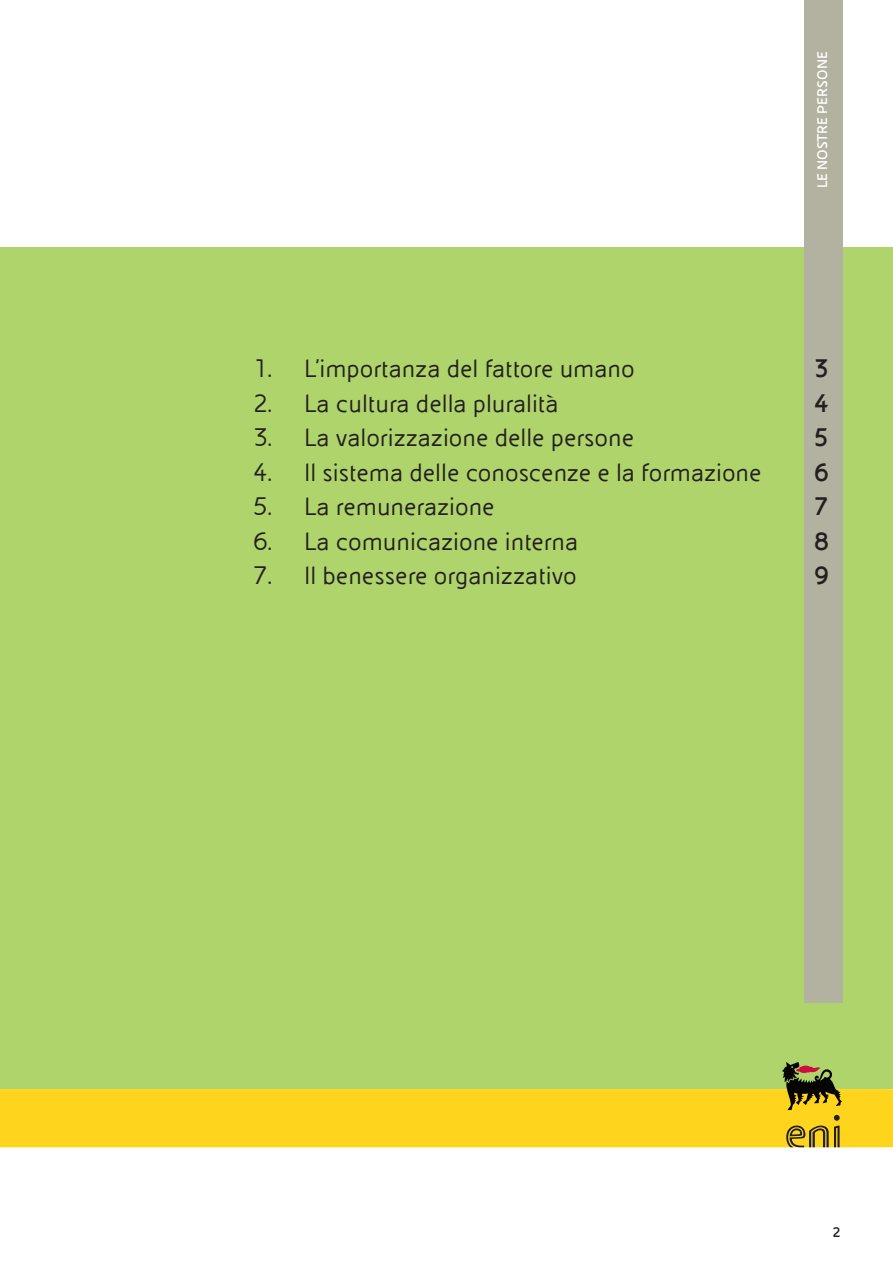
<style>
.page{position:relative;width:893px;height:1263px;background:#fff}
.page>*{position:absolute;margin:0;border:0;box-sizing:border-box;transform-origin:0 0}
.intro{font:27px "Eni Tab Reg";color:#231f20}
.intro-2{font:700 27px "Eni Tab";color:#231f20}
.t1{font:700 15px "Eni Tab";color:#fff}
.t2{font:700 15px "Eni Tab";color:#231f20}
</style>
<div class="page">
<div style="left:0;top:247px;width:893px;height:842px;background:#afd46b"></div>
<div style="left:804px;top:0;width:38px;height:1002px;background:#b3b2a0"></div>
<div style="left:0;top:1089px;width:893px;height:58px;background:#fed41d"></div>
<svg style="left:782px;top:1062px;width:60px;height:85px;background:#a18d24"></svg>
<p class="t1" style="left:815px;top:188px;width:139px;rotate:-90deg">LE NOSTRE PERSONE</p>
<p class="intro" style="left:253px;top:355px;width:383px">1. L’importanza del fattore umano</p>
<p class="intro-2" style="left:814px;top:355px;width:16px">3</p>
<p class="intro" style="left:253px;top:390px;width:307px">2. La cultura della pluralità</p>
<p class="intro-2" style="left:814px;top:389px;width:16px">4</p>
<p class="intro" style="left:253px;top:424px;width:383px">3. La valorizzazione delle persone</p>
<p class="intro-2" style="left:814px;top:424px;width:16px">5</p>
<p class="intro" style="left:253px;top:459px;width:510px">4. Il sistema delle conoscenze e la formazione</p>
<p class="intro-2" style="left:814px;top:458px;width:16px">6</p>
<p class="intro" style="left:253px;top:493px;width:243px">5. La remunerazione</p>
<p class="intro-2" style="left:814px;top:493px;width:16px">7</p>
<p class="intro" style="left:253px;top:528px;width:327px">6. La comunicazione interna</p>
<p class="intro-2" style="left:814px;top:527px;width:16px">8</p>
<p class="intro" style="left:253px;top:562px;width:325px">7. Il benessere organizzativo</p>
<p class="intro-2" style="left:814px;top:562px;width:16px">9</p>
<p class="t2" style="left:832px;top:1224px;width:10px">2</p>
</div>
